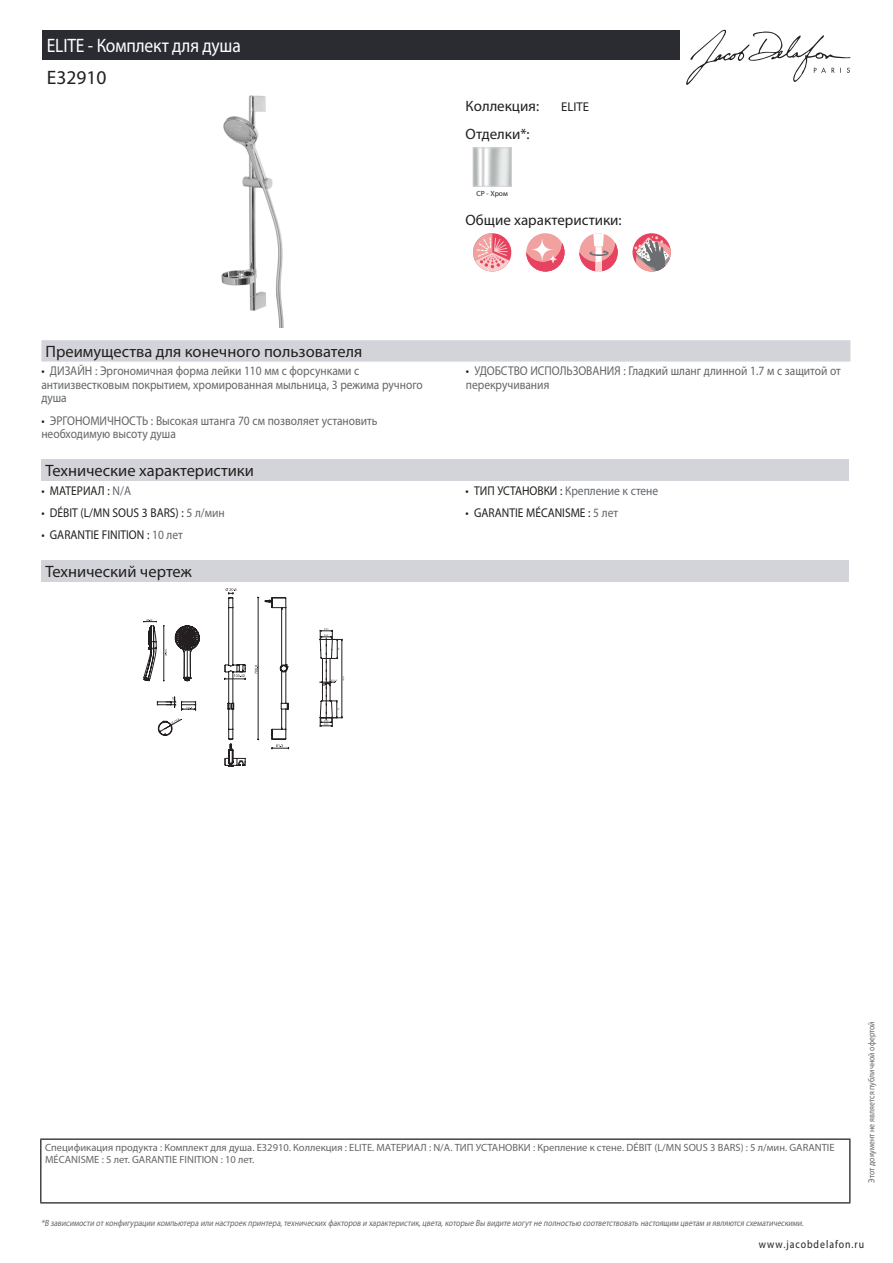
<style>
.page{position:relative;width:893px;height:1263px;background:#fff}
.page>*{position:absolute;margin:0;border:0;box-sizing:border-box;transform-origin:0 0}
.t1{font:19.5px "Myriad Pro";letter-spacing:-.01em;color:#fff;scale:.9 1}
.t2{font:19.5px "Myriad Pro";color:#231f20}
.t3{font:16.5px "Myriad Pro";color:#231f20}
.t4{font:15px "Myriad Pro";color:#231f20}
.t5{font:12.75px/13.5px "Myriad Pro";color:#626568;scale:.9 1}
.t6{font:12.75px "Myriad Pro";color:#231f20;scale:.9 1}
.t7{font:12.75px "Myriad Pro";color:#231f20}
.t8{font:11.25px "Myriad Pro";letter-spacing:.1em;color:#231f20;scale:.87 1}
.t9{font:10.5px/12px "Myriad Pro";color:#626568}
.t10{font:italic 9px "Myriad Pro";color:#626568;scale:.87 1}
.t11{font:9px "Myriad Pro";color:#626568;scale:.87 1}
.t12{font:7.5px "Myriad Pro";color:#231f20}
.s1{color:#231f20}
.s2{color:#626568}
</style>
<div class="page">
<svg style="left:686px;top:30px;width:164px;height:55px"></svg>
<img style="left:221px;top:95px;width:63px;height:232px">
<img style="left:475px;top:150px;width:35px;height:35px">
<div style="left:473px;top:148px;width:39px;height:39px;border:1px solid #d3d4da"></div>
<svg style="left:473px;top:233px;width:38px;height:38px"></svg>
<div style="left:526px;top:233px;width:38px;height:38px;background:#f2a1a1;border-radius:50%"></div>
<svg style="left:526px;top:239px;width:38px;height:32px"></svg>
<svg style="left:579px;top:233px;width:39px;height:38px"></svg>
<svg style="left:632px;top:233px;width:39px;height:38px"></svg>
<svg style="left:634px;top:236px;width:37px;height:35px"></svg>
<div style="left:41px;top:340px;width:809px;height:22px;background:#d3d4da"></div>
<div style="left:41px;top:459px;width:808px;height:22px;background:#d3d4da"></div>
<div style="left:41px;top:560px;width:808px;height:22px;background:#d3d4da"></div>
<svg style="left:143px;top:588px;width:201px;height:179px"></svg>
<div style="left:43px;top:30px;width:637px;height:30px;background:#2a2c32"></div>
<hr style="left:40px;top:1138px;width:810px;height:2px;background:#040503">
<hr style="left:40px;top:1140px;width:1px;height:62px;background:#040503">
<hr style="left:849px;top:1140px;width:1px;height:62px;background:#040503">
<hr style="left:40px;top:1202px;width:810px;height:1px;background:#040503">
<h1 class="t1" style="left:47px;top:33px;width:217px">ELITE - Комплект для душа</h1>
<h1 class="t2" style="left:47px;top:66px;width:61px">E32910</h1>
<p class="t4" style="left:466px;top:96px;width:75px">Коллекция:</p>
<p class="t7" style="left:561px;top:99px;width:29px">ELITE</p>
<p class="t4" style="left:466px;top:125px;width:66px">Отделки*:</p>
<p class="t12" style="left:477px;top:189px;width:33px">CP - Хром</p>
<p class="t4" style="left:466px;top:210px;width:158px">Общие характеристики:</p>
<p class="t3" style="left:46px;top:341px;width:318px">Преимущества для конечного пользователя</p>
<p class="t5" style="left:41px;top:364px;width:425px"><span class="s1">•</span> ДИЗАЙН : Эргономичная форма лейки 110 мм с форсунками с антиизвестковым покрытием, хромированная мыльница, 3 режима ручного душа</p>
<p class="t5" style="left:466px;top:364px;width:418px"><span class="s1">•</span> УДОБСТВО ИСПОЛЬЗОВАНИЯ : Гладкий шланг длинной 1.7 м с защитой от перекручивания</p>
<p class="t5" style="left:41px;top:413px;width:375px"><span class="s1">•</span> ЭРГОНОМИЧНОСТЬ : Высокая штанга 70 см позволяет установить необходимую высоту душа</p>
<p class="t3" style="left:46px;top:461px;width:210px">Технические характеристики</p>
<p class="t6" style="left:41px;top:482px;width:101px">• МАТЕРИАЛ : <span class="s2">N/A</span></p>
<p class="t5" style="left:466px;top:483px;width:216px"><span class="s1">• ТИП УСТАНОВКИ :</span> Крепление к стене</p>
<p class="t6" style="left:41px;top:505px;width:205px">• DÉBIT (L/MN SOUS 3 BARS) : <span class="s2">5 л/мин</span></p>
<p class="t6" style="left:466px;top:505px;width:171px">• GARANTIE MÉCANISME : <span class="s2">5 лет</span></p>
<p class="t6" style="left:41px;top:527px;width:159px">• GARANTIE FINITION : <span class="s2">10 лет</span></p>
<p class="t3" style="left:46px;top:561px;width:148px">Технический чертеж</p>
<p class="t9" style="left:45px;top:1141px;width:791px">Спецификация продукта : Комплект для душа. E32910. Коллекция : ELITE. МАТЕРИАЛ : N/A. ТИП УСТАНОВКИ : Крепление к стене. DÉBIT (L/MN SOUS 3 BARS) : 5 л/мин. GARANTIE<br>MÉCANISME : 5 лет. GARANTIE FINITION : 10 лет.</p>
<p class="t10" style="left:41px;top:1217px;width:880px">*В зависимости отконфигурации компьютера или настроек принтера,технических факторов и характеристик,цвета,которые Вы видите могутне полностью соответствовать настоящим цветам и являются схематическими.</p>
<p class="t11" style="left:866px;top:1183px;width:187px;rotate:-90deg">Этот документ не является публичной офертой</p>
<p class="t8" style="left:759px;top:1237px;width:122px">www.jacobdelafon.ru</p>
</div>
